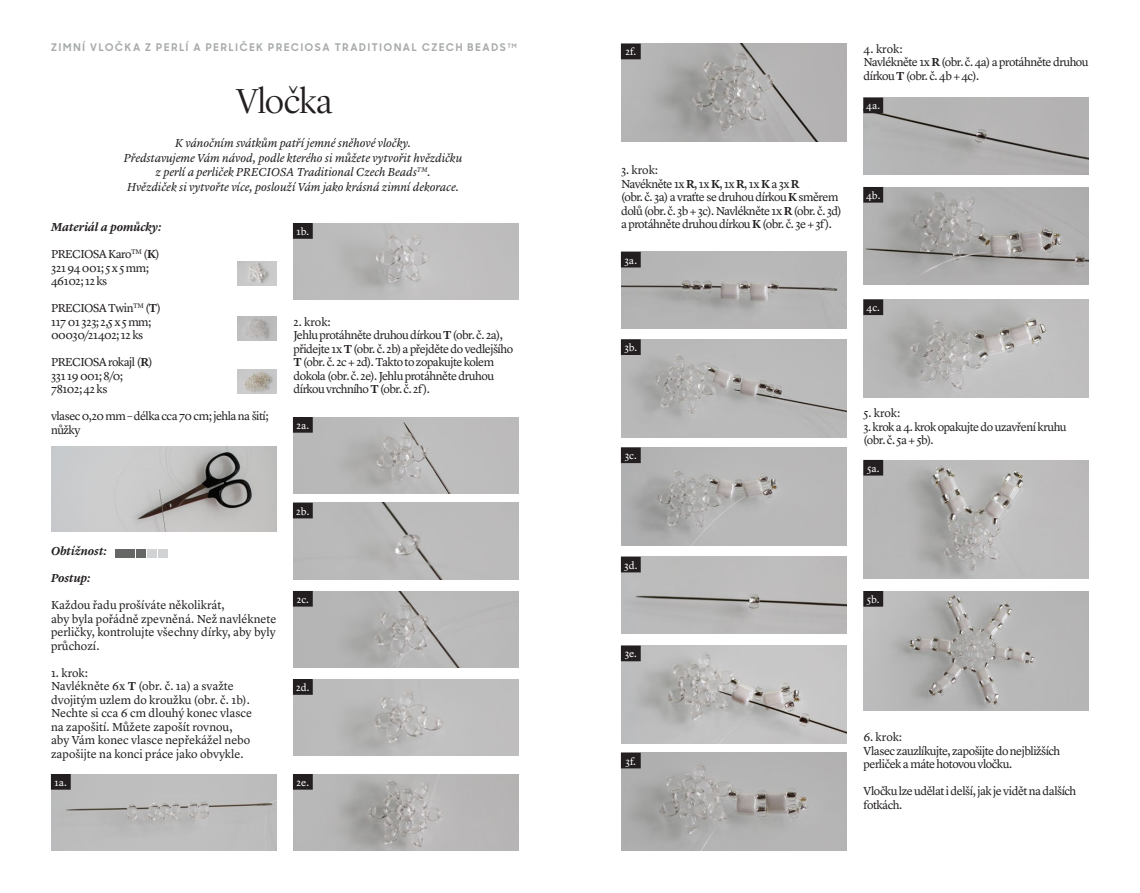
<style>
.page{position:relative;width:1140px;height:893px;background:#fff}
.page>*{position:absolute;margin:0;border:0;box-sizing:border-box;transform-origin:0 0}
.t1{font:300 36px "Lyon Display";letter-spacing:-.01em;color:#231f20}
.t2{font:12px/13.5px "Lyon Text";letter-spacing:-.04em;color:#231f20}
.t3{font:12px/13.5px "Lyon Text";color:#231f20}
.t4{font:italic 12px/14.4px "Lyon Text";letter-spacing:-.005em;color:#231f20;text-align:center}
.t5{font:italic 600 12px "Lyon Text";letter-spacing:-.005em;color:#231f20}
.t6{font:700 10.5px "Sharp Sans Display No 1";letter-spacing:.17em;color:#a8abac}
.t7{font:10.5px "Lyon Text";color:#fff}
.s1{font-weight:600}
</style>
<div class="page">
<img style="left:238px;top:261px;width:38px;height:24px">
<img style="left:238px;top:316px;width:38px;height:25px">
<img style="left:238px;top:369px;width:38px;height:25px">
<img style="left:51px;top:446px;width:225px;height:85px">
<img style="left:51px;top:774px;width:225px;height:77px">
<img style="left:293px;top:223px;width:225px;height:77px">
<img style="left:293px;top:417px;width:225px;height:77px">
<div style="left:293px;top:503px;width:225px;height:76px;background:#bababa"></div>
<img style="left:293px;top:591px;width:225px;height:77px">
<img style="left:293px;top:679px;width:225px;height:77px">
<img style="left:293px;top:774px;width:225px;height:77px">
<img style="left:621px;top:44px;width:225px;height:98px">
<img style="left:621px;top:252px;width:225px;height:76px">
<img style="left:621px;top:339px;width:225px;height:98px">
<img style="left:621px;top:448px;width:225px;height:97px">
<img style="left:621px;top:557px;width:225px;height:76px">
<img style="left:621px;top:646px;width:225px;height:98px">
<img style="left:621px;top:753px;width:225px;height:98px">
<img style="left:863px;top:98px;width:226px;height:76px">
<img style="left:863px;top:187px;width:226px;height:98px">
<img style="left:863px;top:300px;width:226px;height:97px">
<img style="left:863px;top:460px;width:226px;height:119px">
<img style="left:863px;top:591px;width:226px;height:119px">
<div style="left:115px;top:549px;width:9px;height:8px;background:#646763"></div>
<div style="left:125px;top:549px;width:10px;height:8px;background:#646763"></div>
<div style="left:136px;top:549px;width:10px;height:8px;background:#646763"></div>
<div style="left:147px;top:549px;width:10px;height:8px;background:#d1d2d4"></div>
<div style="left:159px;top:549px;width:9px;height:8px;background:#d1d2d4"></div>
<div style="left:293px;top:224px;width:19px;height:14px;background:#231f20"></div>
<div style="left:293px;top:223px;width:20px;height:16px;border:1px solid #231f20"></div>
<div style="left:293px;top:417px;width:19px;height:15px;background:#231f20"></div>
<div style="left:293px;top:417px;width:20px;height:16px;border:1px solid #231f20"></div>
<div style="left:293px;top:503px;width:19px;height:15px;background:#231f20"></div>
<div style="left:293px;top:503px;width:20px;height:15px;border:1px solid #231f20"></div>
<div style="left:293px;top:591px;width:19px;height:15px;background:#231f20"></div>
<div style="left:293px;top:591px;width:20px;height:15px;border:1px solid #231f20"></div>
<div style="left:293px;top:680px;width:19px;height:14px;background:#231f20"></div>
<div style="left:293px;top:679px;width:20px;height:16px;border:1px solid #231f20"></div>
<div style="left:293px;top:774px;width:19px;height:15px;background:#231f20"></div>
<div style="left:293px;top:774px;width:20px;height:15px;border:1px solid #231f20"></div>
<div style="left:621px;top:44px;width:19px;height:15px;background:#231f20"></div>
<div style="left:621px;top:252px;width:19px;height:15px;background:#231f20"></div>
<div style="left:621px;top:340px;width:19px;height:14px;background:#231f20"></div>
<div style="left:621px;top:339px;width:19px;height:16px;border:1px solid #231f20"></div>
<div style="left:621px;top:448px;width:19px;height:15px;background:#231f20"></div>
<div style="left:621px;top:557px;width:19px;height:15px;background:#231f20"></div>
<div style="left:621px;top:646px;width:19px;height:15px;background:#231f20"></div>
<div style="left:621px;top:753px;width:19px;height:15px;background:#231f20"></div>
<div style="left:864px;top:98px;width:18px;height:15px;background:#231f20"></div>
<div style="left:863px;top:98px;width:20px;height:15px;border:1px solid #231f20"></div>
<div style="left:864px;top:187px;width:18px;height:15px;background:#231f20"></div>
<div style="left:863px;top:187px;width:20px;height:15px;border:1px solid #231f20"></div>
<div style="left:864px;top:300px;width:18px;height:15px;background:#231f20"></div>
<div style="left:863px;top:300px;width:20px;height:15px;border:1px solid #231f20"></div>
<div style="left:864px;top:460px;width:18px;height:15px;background:#231f20"></div>
<div style="left:863px;top:460px;width:20px;height:15px;border:1px solid #231f20"></div>
<div style="left:864px;top:591px;width:18px;height:15px;background:#231f20"></div>
<div style="left:863px;top:591px;width:20px;height:15px;border:1px solid #231f20"></div>
<div style="left:51px;top:774px;width:19px;height:15px;background:#231f20"></div>
<div style="left:51px;top:774px;width:20px;height:15px;border:1px solid #231f20"></div>
<p class="t6" style="left:51px;top:39px;width:193px">ZIMNÍ VLOČKA Z PERLÍ A PERLIČEK</p>
<p class="t6" style="left:268px;top:39px;width:8px">PRE</p>
<p class="t6" style="left:291px;top:39px;width:227px">CIO SA TRADITIONAL CZECH BEADS <sup>TM</sup></p>
<h1 class="t1" style="left:237px;top:75px;width:97px">Vločka</h1>
<p class="t7" style="left:625px;top:44px;width:12px">2f.</p>
<p class="t4" style="left:124px;top:135px;width:340px">K vánočním svátkům patří jemné sněhové vločky.<br>Představujeme Vám návod, podle kterého si můžete vytvořit hvězdičku z perlí a perliček PRECIOSA Traditional Czech Beads<sup>TM</sup>.<br>Hvězdiček si vytvořte více, poslouží Vám jako krásná zimní dekorace.</p>
<p class="t2" style="left:621px;top:163px;width:222px">3. krok:<br>Navékněte 1x <span class="s1">R</span>, 1x <span class="s1">K</span>, 1x <span class="s1">R</span>, 1x <span class="s1">K</span> a 3x <span class="s1">R<br></span>(obr. č. 3a) a vraťte se druhou dírkou <span class="s1">K</span> směrem dolů (obr. č. 3b + 3c). Navlékněte 1x <span class="s1">R</span> (obr. č. 3d)</p>
<p class="t5" style="left:51px;top:218px;width:112px">Materiál a pomůcky:</p>
<p class="t2" style="left:621px;top:217px;width:212px">a protáhněte druhou dírkou <span class="s1">K</span> (obr. č. 3e + 3f).</p>
<p class="t2" style="left:51px;top:247px;width:110px">PRECIOSA Karo<sup>TM</sup> (<span class="s1">K</span>)<br>321 94 001; 5 x 5 mm;<br>46102; 12 ks</p>
<p class="t2" style="left:51px;top:301px;width:111px">PRECIOSA Twin<sup>TM</sup> (<span class="s1">T</span>)<br>117 01 323; 2,5 x 5 mm;<br>00030/21402; 12 ks</p>
<p class="t2" style="left:51px;top:355px;width:103px">PRECIOSA rokajl (<span class="s1">R</span>)<br>331 19 001; 8/0;<br>78102; 42 ks</p>
<p class="t2" style="left:51px;top:409px;width:219px">vlasec 0,20 mm – délka cca 70 cm; jehla na šití; nůžky</p>
<p class="t7" style="left:296px;top:223px;width:14px">1b.</p>
<p class="t7" style="left:624px;top:252px;width:14px">3a.</p>
<p class="t2" style="left:293px;top:314px;width:221px">2. krok:<br>Jehlu protáhněte druhou dírkou <span class="s1">T</span> (obr. č. 2a), přidejte 1x <span class="s1">T</span> (obr. č. 2b) a přejděte do vedlejšího <span class="s1">T</span> (obr. č. 2c + 2d). Takto to zopakujte kolem dokola (obr. č. 2e). Jehlu protáhněte druhou dírkou vrchního <span class="s1">T</span> (obr. č. 2f).</p>
<p class="t7" style="left:624px;top:340px;width:14px">3b.</p>
<p class="t7" style="left:296px;top:417px;width:14px">2a.</p>
<p class="t5" style="left:51px;top:542px;width:57px">Obtížnost:</p>
<p class="t5" style="left:51px;top:569px;width:41px">Postup:</p>
<p class="t3" style="left:51px;top:598px;width:227px">Každou řadu prošíváte několikrát,<br>aby byla pořádně zpevněná. Než navléknete perličky, kontrolujte všechny dírky, aby byly průchozí.</p>
<p class="t3" style="left:51px;top:665px;width:203px">1. krok:<br>Navlékněte 6x <span class="s1">T</span> (obr. č. 1a) a svažte dvojitým uzlem do kroužku (obr. č. 1b).<br>Nechte si cca 6 cm dlouhý konec vlasce na zapošití. Můžete zapošít rovnou, aby Vám konec vlasce nepřekážel nebo zapošijte na konci práce jako obvykle.</p>
<p class="t7" style="left:55px;top:774px;width:14px">1a.</p>
<p class="t7" style="left:296px;top:503px;width:15px">2b.</p>
<p class="t7" style="left:297px;top:591px;width:14px">2c.</p>
<p class="t7" style="left:296px;top:679px;width:15px">2d.</p>
<p class="t7" style="left:296px;top:774px;width:14px">2e.</p>
<p class="t7" style="left:625px;top:448px;width:14px">3c.</p>
<p class="t7" style="left:624px;top:557px;width:15px">3d.</p>
<p class="t7" style="left:624px;top:646px;width:14px">3e.</p>
<p class="t7" style="left:625px;top:753px;width:12px">3f.</p>
<p class="t2" style="left:863px;top:41px;width:226px">4. krok:<br>Navlékněte 1x <span class="s1">R</span> (obr. č. 4a) a protáhněte druhou dírkou <span class="s1">T</span> (obr. č. 4b + 4c).</p>
<p class="t7" style="left:866px;top:98px;width:15px">4a.</p>
<p class="t7" style="left:866px;top:187px;width:16px">4b.</p>
<p class="t7" style="left:866px;top:300px;width:15px">4c.</p>
<p class="t2" style="left:863px;top:406px;width:38px">5. krok:</p>
<p class="t2" style="left:863px;top:419px;width:204px">3. krok a 4. krok opakujte do uzavření kruhu (obr. č. 5a + 5b).</p>
<p class="t7" style="left:867px;top:460px;width:14px">5a.</p>
<p class="t7" style="left:867px;top:591px;width:14px">5b.</p>
<p class="t2" style="left:863px;top:730px;width:198px">6. krok:<br>Vlasec zauzlíkujte, zapošijte do nejbližších perliček a máte hotovou vločku.</p>
<p class="t2" style="left:863px;top:784px;width:214px">Vločku lze udělat i delší, jak je vidět na dalších fotkách.</p>
</div>
